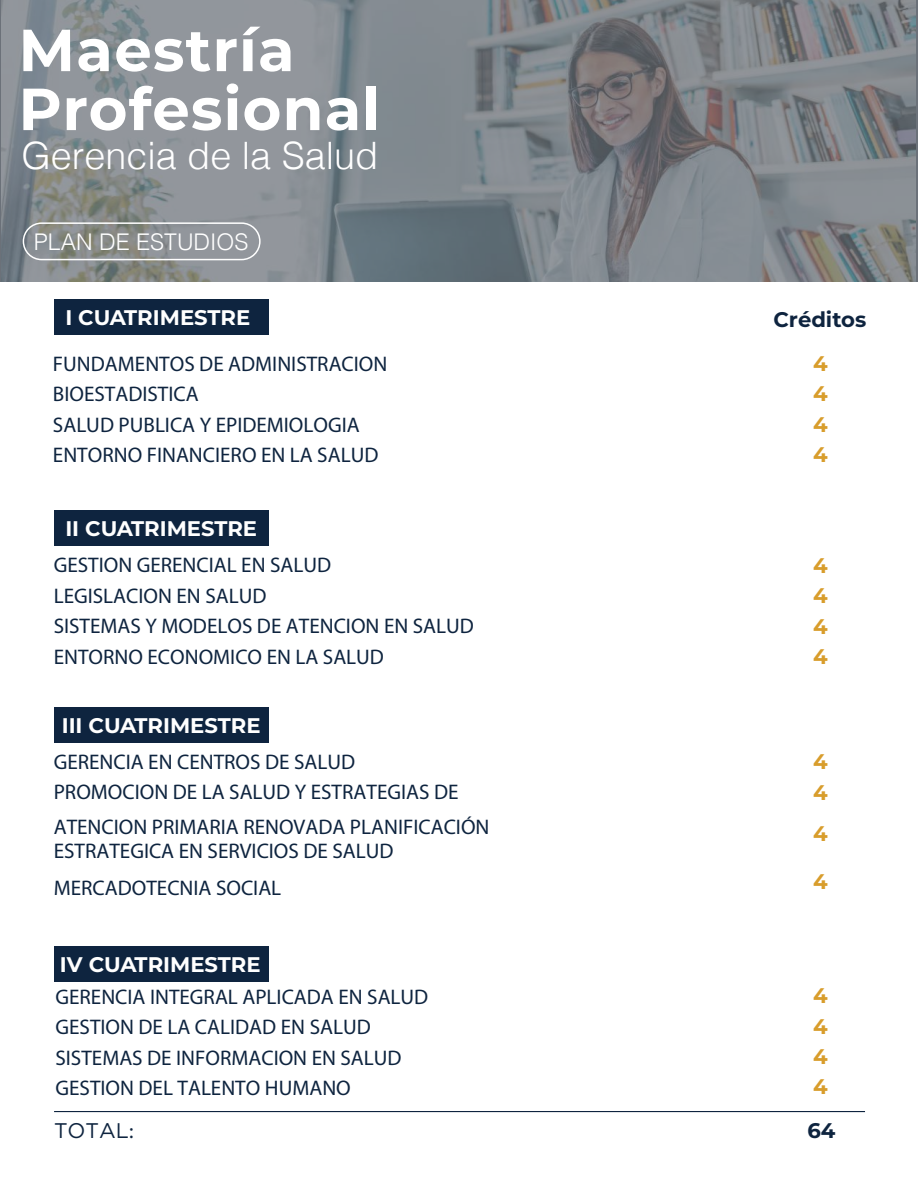
<style>
.page{position:relative;width:918px;height:1188px;background:#fff}
.page>*{position:absolute;margin:0;border:0;box-sizing:border-box;transform-origin:0 0}
.t1{font:700 59.25px/58.9px "Montserrat";letter-spacing:.02em;color:#fff}
.t2{font:300 37.8px "Helvetica";color:#fff}
.t3{font:300 22.95px "Helvetica";color:#fff}
.t4{font:21.15px/30.5px "Myriad Pro";color:#0e243f}
.t5{font:700 21.15px "Montserrat";color:#fff}
.t6{font:700 21.15px/30.5px "Montserrat";color:#d89d2c;text-align:justify}
.t7{font:700 21.15px "Gotham";color:#fff}
.t8{font:700 21.15px "Montserrat";color:#0e243f}
.t9{font:21.15px "Gotham";color:#0e243f}
.s1{font-family:"Myriad Pro"}
</style>
<div class="page">
<img style="left:1px;top:0;width:914px;height:281px">
<div style="left:54px;top:510px;width:215px;height:36px;background:#0e243f"></div>
<div style="left:54px;top:299px;width:215px;height:35px;background:#0e243f"></div>
<div style="left:54px;top:707px;width:215px;height:36px;background:#0e243f"></div>
<div style="left:54px;top:946px;width:215px;height:35px;background:#0e243f"></div>
<hr style="left:54px;top:1111px;width:811px;height:1px;background:#0e243f">
<div style="left:23px;top:222px;width:238px;height:38px;border:2px solid #fff;border-radius:18px"></div>
<h1 class="t1" style="left:18px;top:18px;width:363px">Maestría<br>Profesional</h1>
<h2 class="t2" style="left:21px;top:124px;width:358px">Gerencia de la Salud</h2>
<p class="t3" style="left:34px;top:222px;width:216px">PLAN DE ESTUDIOS</p>
<p class="t5" style="left:65px;top:302px;width:186px">I CUATRIMESTRE</p>
<p class="t7" style="left:69px;top:307px;width:186px">I CUATRIMESTRE</p>
<p class="t8" style="left:773px;top:304px;width:94px">Créditos</p>
<p class="t4" style="left:53px;top:348px;width:336px">FUNDAMENTOS DE ADMINISTRACION<br>BIOESTADISTICA<br>SALUD PUBLICA Y EPIDEMIOLOGIA<br>ENTORNO FINANCIERO EN LA SALUD</p>
<p class="t6" style="left:813px;top:347px;width:16px">4<br>4<br>4<br>4</p>
<p class="t5" style="left:65px;top:513px;width:193px">II CUATRIMESTRE</p>
<p class="t4" style="left:54px;top:550px;width:422px">GESTION GERENCIAL EN SALUD<br>LEGISLACION EN SALUD<br>SISTEMAS Y MODELOS DE ATENCION EN SALUD<br>ENTORNO ECONOMICO EN LA SALUD</p>
<p class="t5" style="left:62px;top:710px;width:200px">III CUATRIMESTRE</p>
<p class="t4" style="left:54px;top:746px;width:406px">GERENCIA EN CENTROS DE SALUD<br>PROMOCION DE LA SALUD Y ESTRATEGIAS DE</p>
<p class="t4" style="left:54px;top:814px;width:437px;line-height:24.2px">ATENCION PRIMARIA RENOVADA PLANIFICACIÓN<br>ESTRATEGICA EN SERVICIOS DE SALUD</p>
<p class="t4" style="left:54px;top:873px;width:229px">MERCADOTECNIA SOCIAL</p>
<p class="t5" style="left:60px;top:949px;width:202px">IV CUATRIMESTRE</p>
<p class="t4" style="left:56px;top:981px;width:374px">GERENCIA INTEGRAL APLICADA EN SALUD<br>GESTION DE LA CALIDAD EN SALUD<br>SISTEMAS DE INFORMACION EN SALUD<br>GESTION DEL TALENTO HUMANO</p>
<p class="t6" style="left:813px;top:549px;width:16px">4<br>4<br>4<br>4</p>
<p class="t6" style="left:813px;top:745px;width:16px">4<br>4</p>
<p class="t6" style="left:813px;top:817px;width:16px">4</p>
<p class="t6" style="left:813px;top:865px;width:16px">4</p>
<p class="t6" style="left:813px;top:979px;width:16px">4<br>4<br>4<br>4</p>
<p class="t9" style="left:54px;top:1117px;width:81px">TOTAL<span class="s1">:</span></p>
<p class="t8" style="left:808px;top:1115px;width:30px">64</p>
</div>
